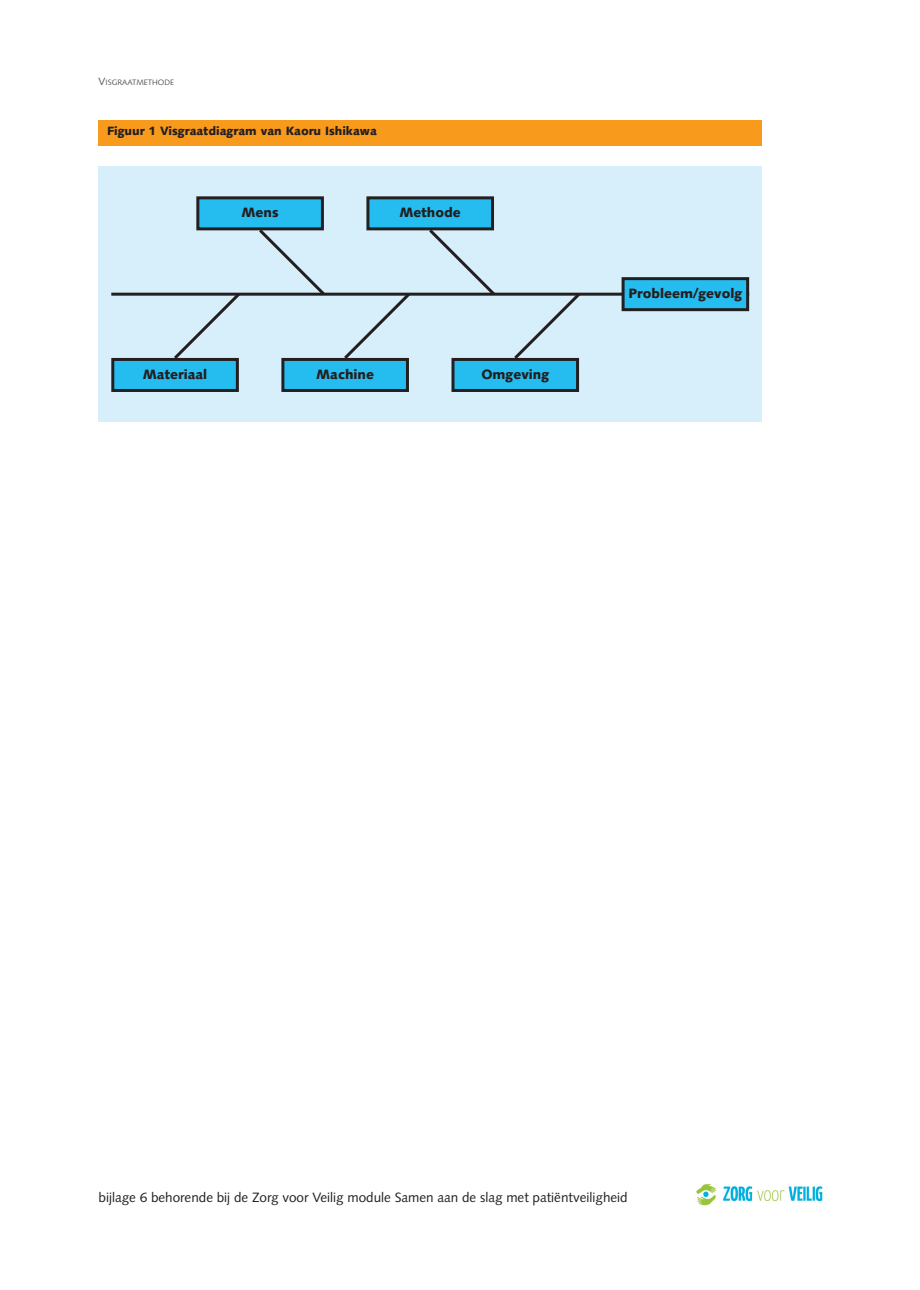
<style>
.page{position:relative;width:920px;height:1290px;background:#fff}
.page>*{position:absolute;margin:0;border:0;box-sizing:border-box;transform-origin:0 0}
.t1{font:13.5px "Syntax";color:#231f20}
.t2{font:900 13.5px "Syntax";color:#231f20}
.t3{font:900 12px "Syntax";color:#231f20}
.t4{font:7.8px "Syntax";color:#57585a}
.s1{font-size:10.5px}
</style>
<div class="page">
<div style="left:99px;top:120px;width:663px;height:25px;background:#f89a1c"></div>
<div style="left:99px;top:167px;width:663px;height:255px;background:#d7effa"></div>
<hr style="left:111px;top:293px;width:638px;height:3px;background:#231f20">
<svg style="left:256px;top:230px;width:72px;height:66px"></svg>
<svg style="left:426px;top:230px;width:72px;height:66px"></svg>
<svg style="left:171px;top:292px;width:72px;height:66px"></svg>
<svg style="left:341px;top:292px;width:72px;height:66px"></svg>
<svg style="left:511px;top:292px;width:72px;height:70px"></svg>
<div style="left:198px;top:198px;width:124px;height:31px;background:#25bdef"></div>
<div style="left:196px;top:196px;width:128px;height:34px;border:3px solid #231f20"></div>
<div style="left:368px;top:198px;width:124px;height:31px;background:#25bdef"></div>
<div style="left:366px;top:196px;width:128px;height:34px;border:3px solid #231f20"></div>
<div style="left:113px;top:359px;width:124px;height:31px;background:#25bdef"></div>
<div style="left:111px;top:358px;width:128px;height:34px;border:3px solid #231f20"></div>
<div style="left:283px;top:359px;width:124px;height:31px;background:#25bdef"></div>
<div style="left:281px;top:358px;width:128px;height:34px;border:3px solid #231f20"></div>
<div style="left:453px;top:359px;width:125px;height:31px;background:#25bdef"></div>
<div style="left:451px;top:358px;width:128px;height:34px;border:3px solid #231f20"></div>
<div style="left:623px;top:279px;width:125px;height:31px;background:#25bdef"></div>
<div style="left:622px;top:277px;width:127px;height:34px;border:3px solid #231f20"></div>
<img style="left:696px;top:1184px;width:127px;height:22px">
<p class="t4" style="left:99px;top:79px;width:77px"><span class="s1">V</span>ISGRAATMETHODE</p>
<p class="t3" style="left:107px;top:126px;width:271px">Figuur 1 Visgraatdiagram van Kaoru Ishikawa</p>
<p class="t2" style="left:242px;top:207px;width:39px">Mens</p>
<p class="t2" style="left:399px;top:207px;width:63px">Methode</p>
<p class="t2" style="left:143px;top:368px;width:66px">Materiaal</p>
<p class="t2" style="left:316px;top:368px;width:59px">Machine</p>
<p class="t2" style="left:481px;top:368px;width:69px">Omgeving</p>
<p class="t2" style="left:628px;top:288px;width:115px">Probleem/gevolg</p>
<p class="t1" style="left:99px;top:1191px;width:531px">bijlage 6 behorende bij de Zorg voor Veilig module Samen aan de slag met patiëntveiligheid</p>
</div>
